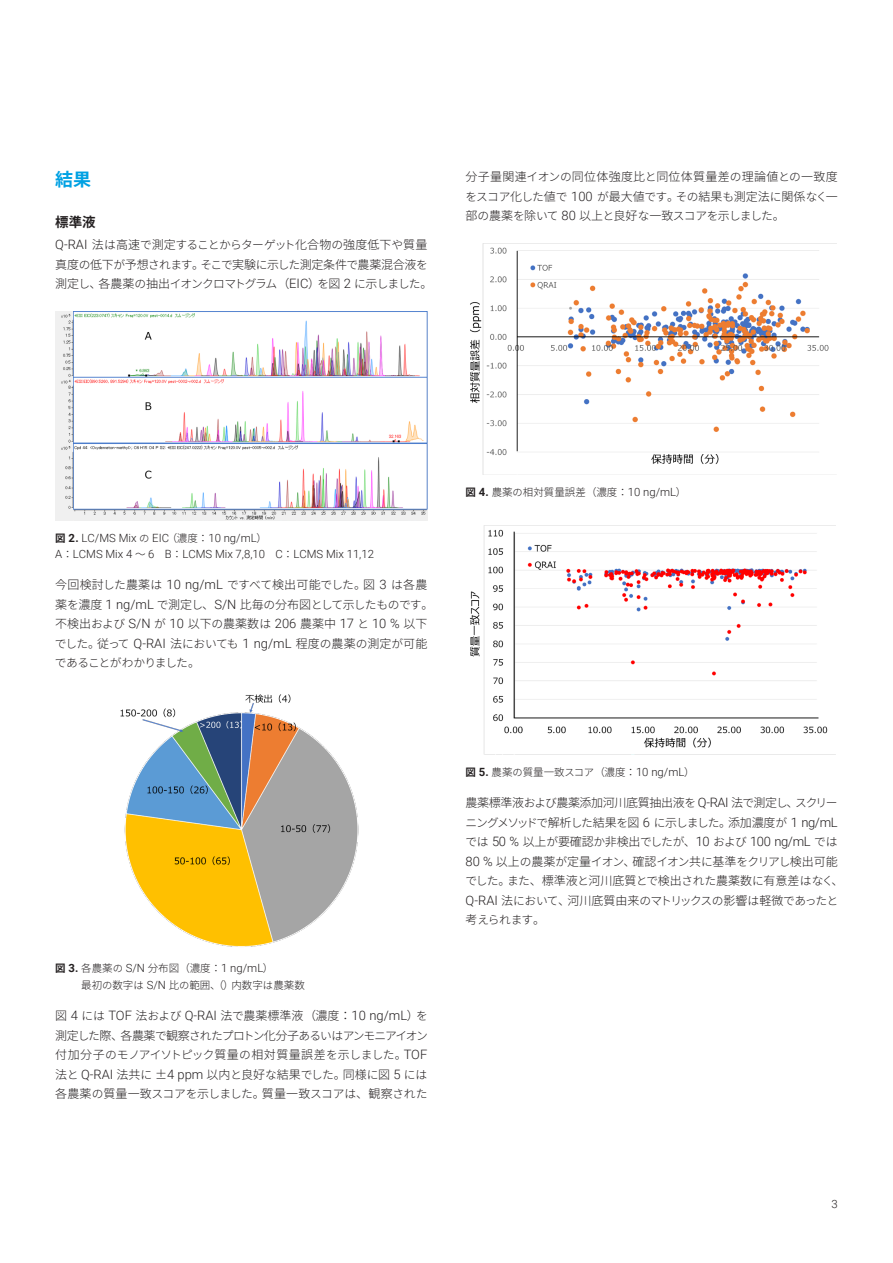
<style>
.page{position:relative;width:893px;height:1263px;background:#fff}
.page>*{position:absolute;margin:0;border:0;box-sizing:border-box;transform-origin:0 0}
.Header_1{font:700 18px "Noto Sans CJ Kjp";color:#00a1e3}
.Header_2{font:700 13.5px "Noto Sans CJ Kjp";color:#231f20}
.Text{font:300 12.9px "Roboto";color:#231f20}
.Text-2{font:300 12px/19.5px "Noto Sans CJ Kjp";color:#231f20}
.Text-3{font:300 12px "Noto Sans CJ Kjp";letter-spacing:-.03em;color:#231f20}
.Text-4{font:300 12px "Noto Sans CJ Kjp";letter-spacing:-.025em;color:#231f20}
.Text-5{font:300 12px "Noto Sans CJ Kjp";letter-spacing:.02em;color:#231f20}
.Text-6{font:300 11.7px/19.5px "Noto Sans CJ Kjp";letter-spacing:-.085em;color:#231f20}
.Text-7{font:300 11.7px "Noto Sans CJ Kjp";letter-spacing:-.065em;color:#231f20}
.t1{font:300 11.4px/16.5px "Roboto";color:#231f20}
.t2{font:300 10.5px/16.5px "Noto Sans CJ Kjp";color:#231f20}
.s1{font-family:"Roboto";font-size:12.9px}
.s2{font-size:12px}
.s3{font-size:11.7px}
.s4{font-family:"Noto Sans CJ Kjp";font-weight:700;font-size:10.5px}
.s5{font-weight:700}
.s6{font-family:"Noto Sans CJ Kjp";font-size:10.35px}
.s7{font-family:"Noto Sans CJ Kjp";font-size:10.5px}
.s8{font-family:"Roboto";font-weight:700;font-size:11.4px}
.s9{font-size:10.35px}
.s10{font-family:"Roboto";font-size:11.4px}
.s11{font-family:"Noto Sans CJ Kjp";font-size:12px}
.s12{font-family:"Noto Sans CJ Kjp";font-size:11.7px}
</style>
<div class="page">
<img style="left:55px;top:312px;width:372px;height:208px">
<img style="left:120px;top:694px;width:239px;height:253px">
<img style="left:470px;top:244px;width:359px;height:230px">
<img style="left:469px;top:525px;width:366px;height:230px">
<p class="Header_1" style="left:55px;top:169px;width:37px">結果</p>
<p class="Header_2" style="left:55px;top:214px;width:42px">標準液</p>
<p class="Text-7" style="left:55px;top:238px;width:374px"><span class="s1">Q-RAI</span> <span class="s2">法</span>は<span class="s2">高速</span>で<span class="s2">測定</span>することからターゲット<span class="s2">化合物</span>の<span class="s2">強度低下</span>や<span class="s2">質量</span></p>
<p class="Text-4" style="left:55px;top:258px;width:374px">真度<span class="s3">の</span>低下<span class="s3">が</span>予想<span class="s3">されます</span>。<span class="s3">そこで</span>実験<span class="s3">に</span>示<span class="s3">した</span>測定条件<span class="s3">で</span>農薬混合液<span class="s3">を</span></p>
<p class="Text-6" style="left:55px;top:274px;width:379px"><span class="s2">測定</span>し<span class="s2">、各農薬</span>の<span class="s2">抽出</span>イオンクロマトグラム<span class="s2">（</span><span class="s1">EIC</span><span class="s2">）</span>を<span class="s2">図</span> <span class="s1">2</span> に<span class="s2">示</span>しました<span class="s2">。</span></p>
<p class="Text-5" style="left:466px;top:170px;width:374px">分子量関連<span class="s3">イオンの</span>同位体強度比<span class="s3">と</span>同位体質量差<span class="s3">の</span>理論値<span class="s3">との</span>一致度</p>
<p class="Text-6" style="left:466px;top:187px;width:374px">をスコア<span class="s2">化</span>した<span class="s2">値</span>で <span class="s1">100</span> が<span class="s2">最大値</span>です<span class="s2">。</span>その<span class="s2">結果</span>も<span class="s2">測定法</span>に<span class="s2">関係</span>なく<span class="s2">一部</span>の<span class="s2">農薬</span>を<span class="s2">除</span>いて <span class="s1">80</span> <span class="s2">以上</span>と<span class="s2">良好</span>な<span class="s2">一致</span>スコアを<span class="s2">示</span>しました<span class="s2">。</span></p>
<p class="t1" style="left:55px;top:529px;width:320px"><span class="s4">図</span> <span class="s5">2.</span> LC/MS Mix <span class="s6">の</span> EIC<span class="s7">（濃度：</span>10 ng/mL<span class="s7">）<br></span>A<span class="s7">：</span>LCMS Mix 4 <span class="s7">～</span> 6 B<span class="s7">：</span>LCMS Mix 7,8,10 C<span class="s7">：</span>LCMS Mix 11,12</p>
<p class="Text-2" style="left:55px;top:575px;width:380px">今回検討<span class="s3">した</span>農薬<span class="s3">は</span> <span class="s1">10 ng/mL</span> <span class="s3">ですべて</span>検出可能<span class="s3">でした</span>。図 <span class="s1">3</span> <span class="s3">は</span>各農薬<span class="s3">を</span>濃度 <span class="s1">1 ng/mL</span> <span class="s3">で</span>測定<span class="s3">し</span>、<span class="s1">S/N</span> 比毎<span class="s3">の</span>分布図<span class="s3">として</span>示<span class="s3">したものです</span>。不検出<span class="s3">および</span> <span class="s1">S/N</span> <span class="s3">が</span> <span class="s1">10</span> 以下<span class="s3">の</span>農薬数<span class="s3">は</span> <span class="s1">206</span> 農薬中 <span class="s1">17</span> <span class="s3">と</span> <span class="s1">10 %</span> 以下</p>
<p class="Text-6" style="left:55px;top:634px;width:374px">でした<span class="s2">。従</span>って <span class="s1">Q-RAI</span> <span class="s2">法</span>においても <span class="s1">1 ng/mL</span> <span class="s2">程度</span>の<span class="s2">農薬</span>の<span class="s2">測定</span>が<span class="s2">可能</span>であることがわかりました<span class="s2">。</span></p>
<p class="t2" style="left:466px;top:484px;width:222px"><span class="s5">図</span> <span class="s8">4.</span> 農薬<span class="s9">の</span>相対質量誤差（濃度：<span class="s10">10 ng/mL</span>）</p>
<p class="t2" style="left:81px;top:960px;width:225px;text-indent:-26px"><span class="s5">図</span> <span class="s8">3.</span> 各農薬<span class="s9">の</span> <span class="s10">S/N</span> 分布図（濃度：<span class="s10">1 ng/mL</span>）<br>最初<span class="s9">の</span>数字<span class="s9">は</span> <span class="s10">S/N</span> 比<span class="s9">の</span>範囲、（）内数字<span class="s9">は</span>農薬数</p>
<p class="Text" style="left:55px;top:1006px;width:374px"><span class="s11">図</span> 4 <span class="s12">には</span> TOF <span class="s11">法</span><span class="s12">および</span> Q-RAI <span class="s11">法</span><span class="s12">で</span><span class="s11">農薬標準液（濃度：</span>10 ng/mL<span class="s11">）</span><span class="s12">を</span></p>
<p class="Text-6" style="left:55px;top:1026px;width:374px"><span class="s2">測定</span>した<span class="s2">際、各農薬</span>で<span class="s2">観察</span>されたプロトン<span class="s2">化分子</span>あるいはアンモニアイオン<span class="s2">付加分子</span>のモノアイソトピック<span class="s2">質量</span>の<span class="s2">相対質量誤差</span>を<span class="s2">示</span>しました<span class="s2">。</span><span class="s1">TOF</span></p>
<p class="Text-2" style="left:55px;top:1065px;width:374px">法<span class="s3">と</span> <span class="s1">Q-RAI</span> 法共<span class="s3">に</span> ±<span class="s1">4 ppm</span> 以内<span class="s3">と</span>良好<span class="s3">な</span>結果<span class="s3">でした</span>。同様<span class="s3">に</span>図 <span class="s1">5</span> <span class="s3">には</span>各農薬<span class="s3">の</span>質量一致<span class="s3">スコアを</span>示<span class="s3">しました</span>。質量一致<span class="s3">スコアは</span>、観察<span class="s3">された</span></p>
<p class="t2" style="left:466px;top:764px;width:230px"><span class="s5">図</span> <span class="s8">5.</span> 農薬<span class="s9">の</span>質量一致<span class="s9">スコア</span>（濃度：<span class="s10">10 ng/mL</span>）</p>
<p class="Text-3" style="left:466px;top:796px;width:374px">農薬標準液<span class="s3">および</span>農薬添加河川底質抽出液<span class="s3">を</span> <span class="s1">Q-RAI</span> 法<span class="s3">で</span>測定<span class="s3">し</span>、<span class="s3">スクリー</span></p>
<p class="Text-6" style="left:465px;top:813px;width:374px">ニングメソッドで<span class="s2">解析</span>した<span class="s2">結果</span>を<span class="s2">図</span> <span class="s1">6</span> に<span class="s2">示</span>しました<span class="s2">。添加濃度</span>が <span class="s1">1 ng/mL</span>では <span class="s1">50 %</span> <span class="s2">以上</span>が<span class="s2">要確認</span>か<span class="s2">非検出</span>でしたが<span class="s2">、</span><span class="s1">10</span> および <span class="s1">100 ng/mL</span> では</p>
<p class="Text-2" style="left:465px;top:852px;width:380px"><span class="s1">80 %</span> 以上<span class="s3">の</span>農薬<span class="s3">が</span>定量<span class="s3">イオン</span>、確認<span class="s3">イオン</span>共<span class="s3">に</span>基準<span class="s3">をクリアし</span>検出可能<span class="s3">でした</span>。<span class="s3">また</span>、標準液<span class="s3">と</span>河川底質<span class="s3">とで</span>検出<span class="s3">された</span>農薬数<span class="s3">に</span>有意差<span class="s3">はなく</span>、</p>
<p class="Text-6" style="left:466px;top:891px;width:374px"><span class="s1">Q-RAI</span> <span class="s2">法</span>において<span class="s2">、河川底質由来</span>のマトリックスの<span class="s2">影響</span>は<span class="s2">軽微</span>であったと<span class="s2">考</span>えられます<span class="s2">。</span></p>
<p class="t1" style="left:831px;top:1195px;width:8px">3</p>
</div>
